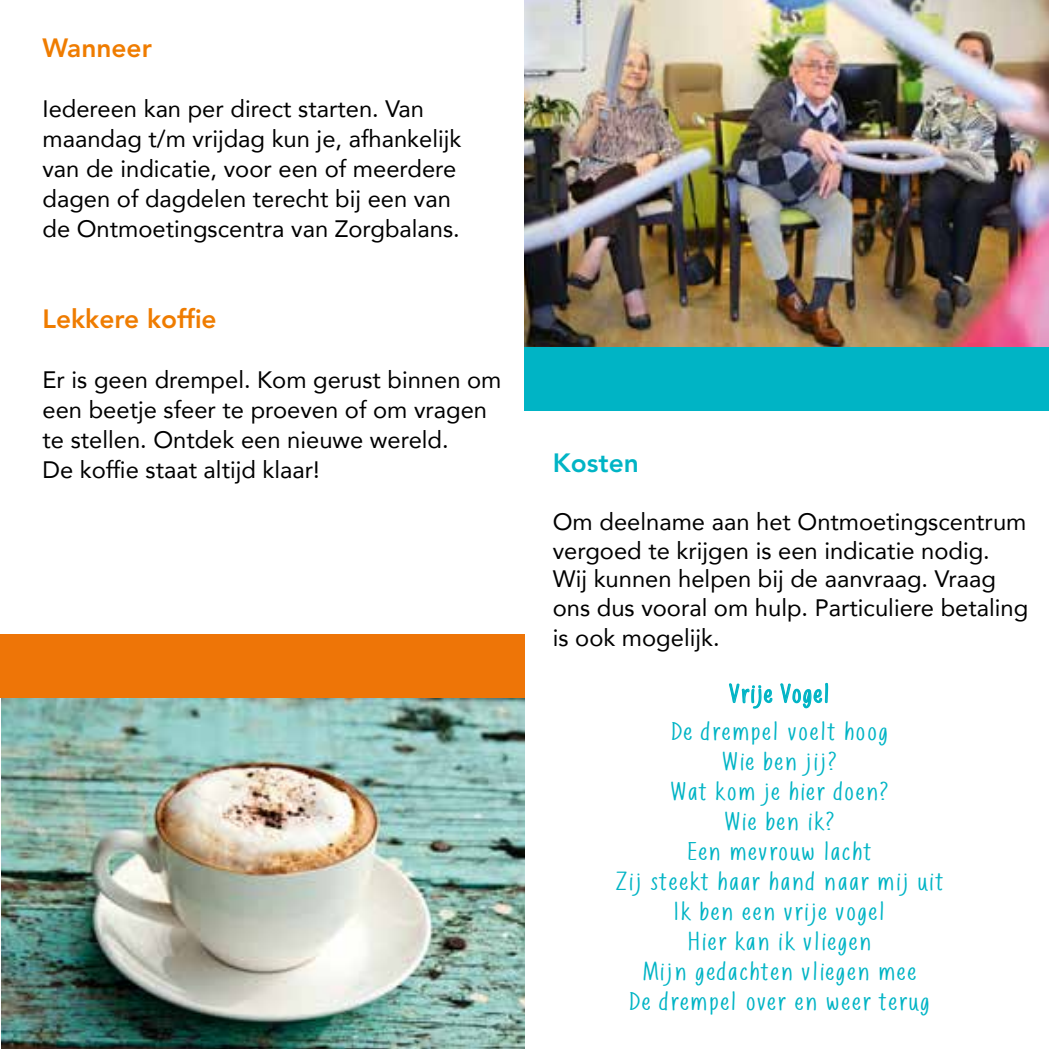
<style>
.page{position:relative;width:1049px;height:1049px;background:#fff}
.page>*{position:absolute;margin:0;border:0;box-sizing:border-box;transform-origin:0 0}
.t1{font:800 26.25px "Avenir LT Std";color:#ef7c00}
.t2{font:800 26.25px "Avenir LT Std";color:#00b4c5}
.t3{font:25px/30px "Liniga";color:#00b4c5;text-align:center;scale:1.41 1}
.t4{font:25px/37.5px "Liniga";color:#00b4c5;text-align:center;scale:1.36 1}
.t5{font:23.75px/30px "Avenir";color:#000}
</style>
<div class="page">
<img style="left:524px;top:0;width:525px;height:347px">
<img style="left:2px;top:698px;width:522px;height:351px">
<div style="left:0;top:634px;width:524px;height:64px;background:#ee7507"></div>
<div style="left:524px;top:347px;width:525px;height:64px;background:#00b4c5"></div>
<svg style="left:729px;top:683px;width:44px;height:26px"></svg>
<svg style="left:780px;top:682px;width:49px;height:27px"></svg>
<p class="t1" style="left:43px;top:32px;width:111px">Wanneer</p>
<p class="t5" style="left:43px;top:93px;width:420px">Iedereen kan per direct starten. Van maandag t/m vrijdag kun je, afhankelijk van de indicatie, voor een of meerdere dagen of dagdelen terecht bij een van de Ontmoetingscentra van Zorgbalans.</p>
<p class="t1" style="left:43px;top:304px;width:176px">Lekkere koffie</p>
<p class="t5" style="left:43px;top:364px;width:460px">Er is geen drempel. Kom gerust binnen om een beetje sfeer te proeven of om vragen te stellen. Ontdek een nieuwe wereld.<br>De koffie staat altijd klaar!</p>
<p class="t2" style="left:553px;top:447px;width:87px">Kosten</p>
<p class="t5" style="left:553px;top:507px;width:477px;line-height:28.8px">Om deelname aan het Ontmoetingscentrum vergoed te krijgen is een indicatie nodig.<br>Wij kunnen helpen bij de aanvraag. Vraag ons dus vooral om hulp. Particuliere betaling is ook mogelijk.</p>
<p class="t4" style="left:671px;top:675px;width:162px">Vrije Vogel<br>De drempel voelt hoog</p>
<p class="t3" style="left:615px;top:746px;width:235px">Wie ben jij?<br>Wat kom je hier doen?<br>Wie ben ik?<br>Een mevrouw lacht<br>Zij steekt haar hand naar mij uit<br>Ik ben een vrije vogel<br>Hier kan ik vliegen<br>Mijn gedachten vliegen mee<br>De drempel over en weer terug</p>
</div>
